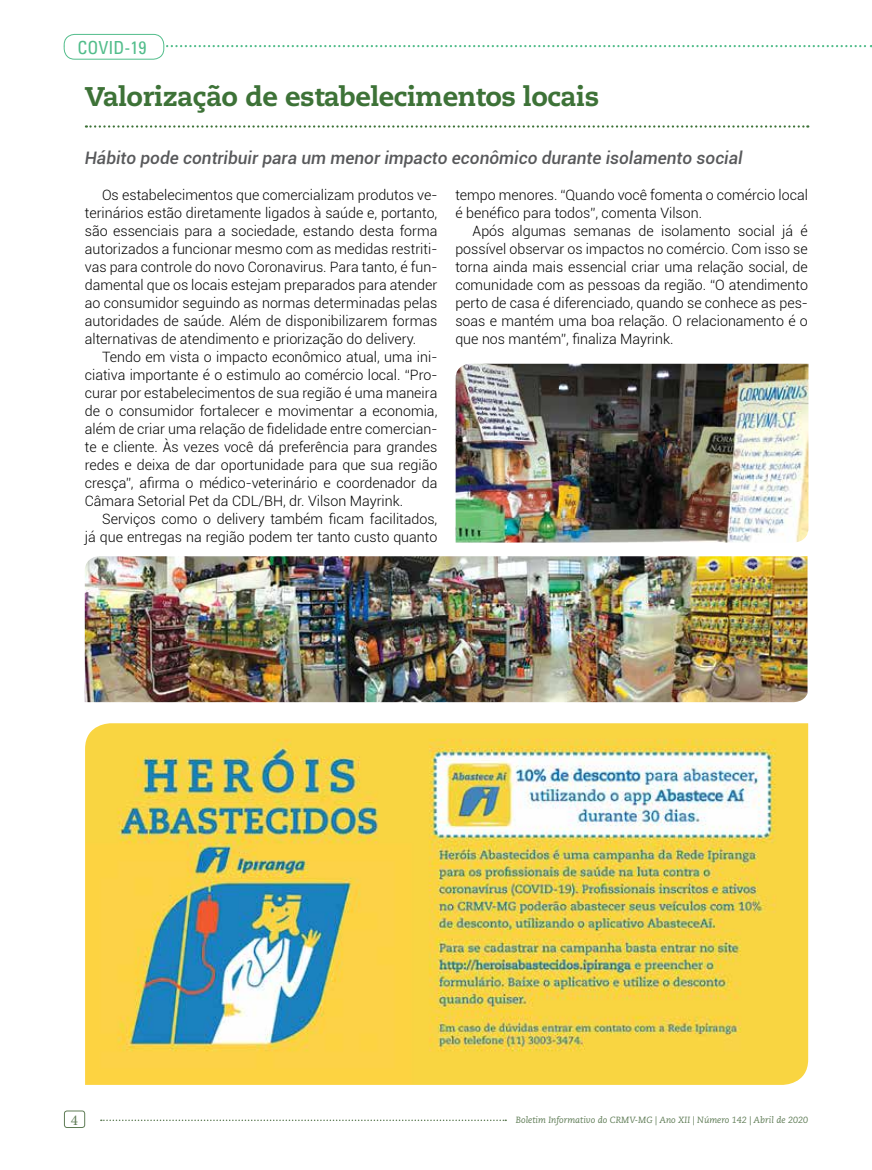
<style>
.page{position:relative;width:872px;height:1170px;background:#fff}
.page>*{position:absolute;margin:0;border:0;box-sizing:border-box;transform-origin:0 0}
.t1{font:800 27px "Caecilia";letter-spacing:-.015em;color:#3d7237}
.t2{font:condensed 18px "Univers";color:#52bd8b}
.t3{font:italic 500 17.25px "Roboto";color:#58595b}
.t4{font:15px "Minion Pro";color:#5f7c56}
.t5{font:300 14.25px/18px "Roboto";color:#000;text-align:justify}
.t6{font:italic 9px "Caecilia LT Std";color:#5f7c56}
</style>
<div class="page">
<svg style="left:101px;top:1119px;width:405px;height:1px"></svg>
<div style="left:64px;top:1110px;width:21px;height:17px;border:1px solid #5f7c56;border-radius:3px"></div>
<svg style="left:164px;top:45px;width:708px;height:2px"></svg>
<div style="left:64px;top:34px;width:100px;height:26px;border:1px solid #52bd8b;border-radius:10px"></div>
<svg style="left:86px;top:125px;width:722px;height:3px"></svg>
<img style="left:85px;top:723px;width:723px;height:361px">
<img style="left:85px;top:556px;width:722px;height:146px">
<img style="left:455px;top:364px;width:353px;height:178px">
<p class="t2" style="left:78px;top:36px;width:70px">COVID-19</p>
<h1 class="t1" style="left:85px;top:80px;width:516px">Valorização de estabelecimentos locais</h1>
<p class="t3" style="left:85px;top:146px;width:659px">Hábito pode contribuir para um menor impacto econômico durante isolamento social</p>
<p class="t5" style="left:85px;top:185px;width:354px;text-indent:17px">Os estabelecimentos que comercializam produtos ve&shy;terinários estão diretamente ligados à saúde e, portanto, são essenciais para a sociedade, estando desta forma autorizados a funcionar mesmo com as medidas restriti&shy;vas para controle do novo Coronavirus. Para tanto, é fun&shy;damental que os locais estejam preparados para atender ao consumidor seguindo as normas determinadas pelas autoridades de saúde. Além de disponibilizarem formas alternativas de atendimento e priorização do delivery.</p>
<p class="t5" style="left:85px;top:347px;width:354px;text-indent:17px">Tendo em vista o impacto econômico atual, uma ini&shy;ciativa importante é o estimulo ao comércio local. “Pro&shy;curar por estabelecimentos de sua região é uma maneira de o consumidor fortalecer e movimentar a economia, além de criar uma relação de fidelidade entre comercian&shy;te e cliente. Às vezes você dá preferência para grandes redes e deixa de dar oportunidade para que sua região cresça”, afirma o médico-veterinário e coordenador da Câmara Setorial Pet da CDL/BH, dr. Vilson Mayrink.</p>
<p class="t5" style="left:85px;top:509px;width:354px;text-align:right">Serviços como o delivery também ficam facilitados,<br>já que entregas na região podem ter tanto custo quanto</p>
<p class="t5" style="left:455px;top:185px;width:354px">tempo menores. “Quando você fomenta o comércio local é benéfico para todos”, comenta Vilson.</p>
<p class="t5" style="left:455px;top:221px;width:354px;text-indent:17px">Após algumas semanas de isolamento social já é possível observar os impactos no comércio. Com isso se torna ainda mais essencial criar uma relação social, de comunidade com as pessoas da região. “O atendimento perto de casa é diferenciado, quando se conhece as pes&shy;soas e mantém uma boa relação. O relacionamento é o que nos mantém”, finaliza Mayrink.</p>
<p class="t4" style="left:71px;top:1109px;width:9px">4</p>
<p class="t6" style="left:516px;top:1114px;width:294px">Boletim Informativo do CRMV-MG | Ano XII | Número 142 | Abril de 2020</p>
</div>
